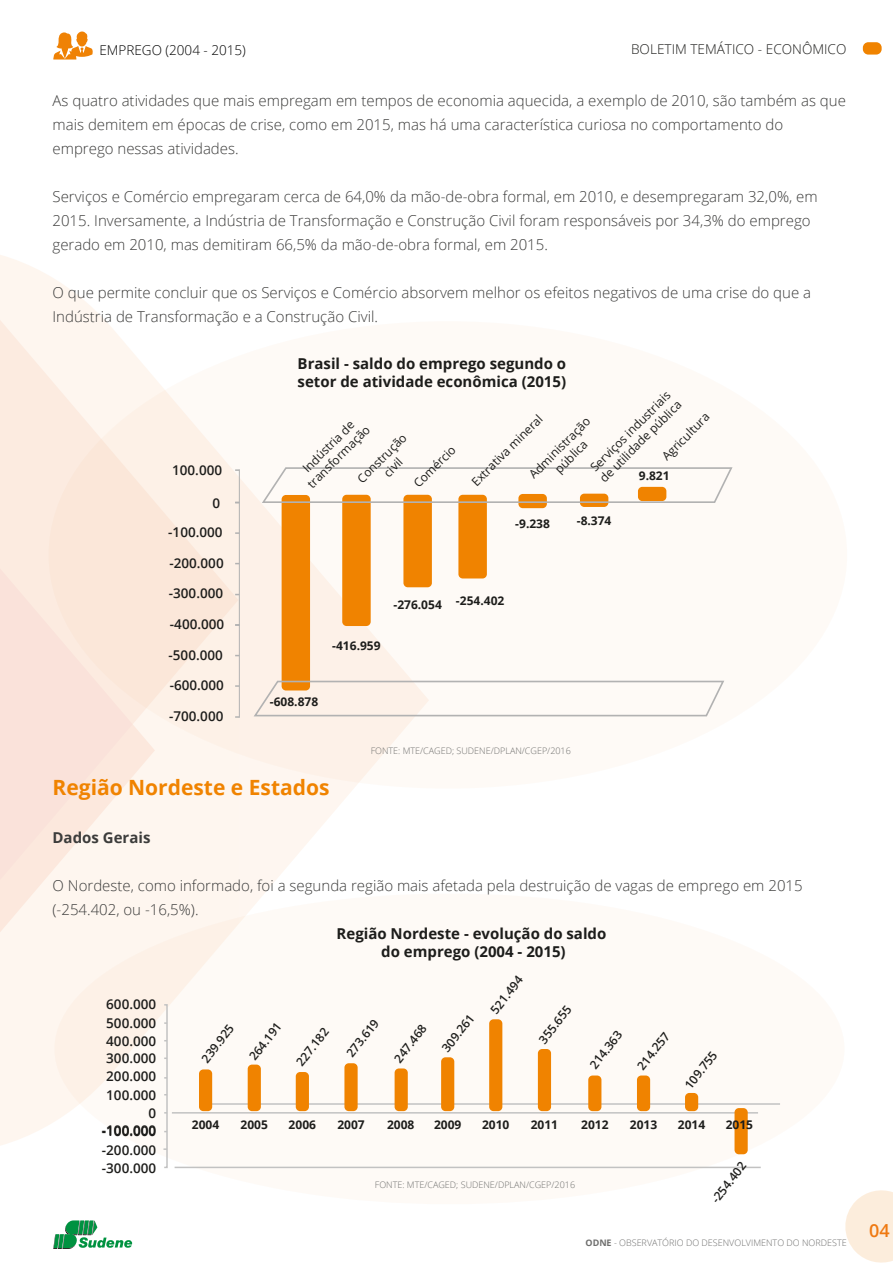
<style>
.page{position:relative;width:893px;height:1263px;background:#fff}
.page>*{position:absolute;margin:0;border:0;box-sizing:border-box;transform-origin:0 0}
.t1{font:700 21px "Open Sans";color:#f08300}
.t2{font:600 18px "Open Sans";color:#ef7911}
.t3{font:300 15px/24px "Open Sans";color:#3c3c3b}
.t4{font:700 15px/18px "Open Sans";color:#1d1d1b}
.t5{font:700 15px "Open Sans";color:#3c3c3b}
.t6{font:600 13.5px/18.3px "Open Sans";color:#1d1d1b}
.t7{font:300 13.5px "Open Sans";color:#1d1d1b}
.t8{font:300 13.5px "Open Sans";color:#000}
.t9{font:12px/14.4px "Open Sans";color:#1d1d1b;text-align:center}
.t10{font:700 12px "Open Sans";color:#1d1d1b}
.t11{font:600 12px "Open Sans";color:#1d1d1b}
.t12{font:300 9px "Open Sans";color:#70706e}
.t13{font:300 9px "Open Sans";color:#6f6f6e}
.s1{font-weight:700}
</style>
<div class="page">
<svg style="left:171px;top:789px;width:258px;height:325px;fill:#fefaf6"></svg>
<div style="left:155px;top:789px;width:83px;height:314px;background:#fef6ef"></div>
<svg style="left:0;top:255px;width:155px;height:989px;fill:#fef6ef"></svg>
<svg style="left:845px;top:1190px;width:48px;height:72px"></svg>
<div style="left:863px;top:42px;width:19px;height:13px;background:#f08300;border-radius:5px"></div>
<svg style="left:53px;top:31px;width:40px;height:29px"></svg>
<svg style="left:49px;top:321px;width:560px;height:468px;fill:#fefaf6"></svg>
<div style="left:282px;top:495px;width:28px;height:195px;background:#f08300;border-radius:4px"></div>
<div style="left:342px;top:495px;width:29px;height:131px;background:#f08300;border-radius:4px"></div>
<div style="left:403px;top:495px;width:29px;height:92px;background:#f08300;border-radius:4px"></div>
<div style="left:458px;top:495px;width:29px;height:83px;background:#f08300;border-radius:4px"></div>
<hr style="left:239px;top:624px;width:1px;height:94px;background:#b2b2b2">
<hr style="left:239px;top:469px;width:1px;height:157px;background:#b2b2b2">
<svg style="left:253px;top:680px;width:472px;height:38px"></svg>
<div style="left:518px;top:494px;width:29px;height:14px;background:#f08300;border-radius:4px"></div>
<div style="left:580px;top:494px;width:28px;height:13px;background:#f08300;border-radius:4px"></div>
<svg style="left:260px;top:466px;width:473px;height:38px"></svg>
<svg style="left:163px;top:1003px;width:5px;height:165px"></svg>
<hr style="left:172px;top:1112px;width:586px;height:1px;background:#c2c2c2">
<hr style="left:175px;top:1167px;width:586px;height:1px;background:#c2c2c2">
<hr style="left:199px;top:1103px;width:581px;height:2px;background:#c2c2c2">
<div style="left:199px;top:1069px;width:13px;height:42px;background:#f08300;border-radius:4px"></div>
<div style="left:248px;top:1064px;width:13px;height:47px;background:#f08300;border-radius:4px"></div>
<div style="left:296px;top:1072px;width:13px;height:39px;background:#f08300;border-radius:4px"></div>
<div style="left:344px;top:1063px;width:14px;height:48px;background:#f08300;border-radius:4px"></div>
<div style="left:588px;top:1075px;width:13px;height:36px;background:#f08300;border-radius:4px"></div>
<div style="left:637px;top:1075px;width:13px;height:36px;background:#f08300;border-radius:4px"></div>
<div style="left:685px;top:1093px;width:13px;height:18px;background:#f08300;border-radius:4px"></div>
<div style="left:734px;top:1108px;width:14px;height:46px;background:#f08300;border-radius:4px"></div>
<div style="left:395px;top:1068px;width:13px;height:43px;background:#f08300;border-radius:4px"></div>
<div style="left:441px;top:1057px;width:13px;height:54px;background:#f08300;border-radius:4px"></div>
<div style="left:489px;top:1019px;width:13px;height:92px;background:#f08300;border-radius:4px"></div>
<div style="left:538px;top:1049px;width:13px;height:62px;background:#f08300;border-radius:4px"></div>
<svg style="left:53px;top:1220px;width:79px;height:29px"></svg>
<p class="t8" style="left:100px;top:40px;width:148px">EMPREGO (2004 - 2015)</p>
<p class="t7" style="left:631px;top:40px;width:217px">BOLETIM TEMÁTICO - ECONÔMICO</p>
<p class="t3" style="left:53px;top:88px;width:795px">As quatro atividades que mais empregam em tempos de economia aquecida, a exemplo de 2010, são também as que mais demitem em épocas de crise, como em 2015, mas há uma característica curiosa no comportamento do emprego nessas atividades.</p>
<p class="t3" style="left:53px;top:184px;width:767px">Serviços e Comércio empregaram cerca de 64,0% da mão-de-obra formal, em 2010, e desempregaram 32,0%, em<br>2015. Inversamente, a Indústria de Transformação e Construção Civil foram responsáveis por 34,3% do emprego gerado em 2010, mas demitiram 66,5% da mão-de-obra formal, em 2015.</p>
<p class="t3" style="left:53px;top:280px;width:760px">O que permite concluir que os Serviços e Comércio absorvem melhor os efeitos negativos de uma crise do que a<br>Indústria de Transformação e a Construção Civil.</p>
<p class="t6" style="left:172px;top:461px;width:51px">100.000</p>
<p class="t6" style="left:212px;top:494px;width:9px">0</p>
<p class="t6" style="left:168px;top:523px;width:56px">-100.000</p>
<p class="t6" style="left:169px;top:553px;width:56px">-200.000</p>
<p class="t6" style="left:169px;top:584px;width:56px">-300.000</p>
<p class="t6" style="left:170px;top:615px;width:56px">-400.000</p>
<p class="t6" style="left:169px;top:646px;width:56px">-500.000</p>
<p class="t6" style="left:170px;top:676px;width:56px">-600.000</p>
<p class="t6" style="left:169px;top:707px;width:56px">-700.000</p>
<p class="t4" style="left:298px;top:354px;width:270px">Brasil - saldo do emprego segundo o setor de atividade econômica (2015)</p>
<p class="t9" style="left:294px;top:470px;width:84px;rotate:-45deg">Indústria de transformação</p>
<p class="t9" style="left:354px;top:475px;width:66px;rotate:-45deg">Construção civil</p>
<p class="t9" style="left:410px;top:480px;width:55px;rotate:-45deg">Comércio</p>
<p class="t9" style="left:586px;top:465px;width:111px;text-align:left;rotate:-45deg">Serviços industriais de utilidade pública</p>
<p class="t9" style="left:526px;top:471px;width:82px;rotate:-45deg">Administração pública</p>
<p class="t9" style="left:659px;top:453px;width:63px;rotate:-45deg">Agricultura</p>
<p class="t9" style="left:468px;top:478px;width:96px;rotate:-45deg">Extrativa mineral</p>
<p class="t10" style="left:639px;top:467px;width:32px">9.821</p>
<p class="t10" style="left:515px;top:516px;width:36px">-9.238</p>
<p class="t10" style="left:577px;top:513px;width:36px">-8.374</p>
<p class="t10" style="left:332px;top:637px;width:50px">-416.959</p>
<p class="t10" style="left:393px;top:594px;width:112px">-276.054 -254.402</p>
<p class="t10" style="left:270px;top:693px;width:50px">-608.878</p>
<p class="t12" style="left:371px;top:744px;width:202px">FONTE: MTE/CAGED; SUDENE/DPLAN/CGEP/2016</p>
<h1 class="t1" style="left:53px;top:772px;width:279px">Região Nordeste e Estados</h1>
<p class="t5" style="left:53px;top:827px;width:99px">Dados Gerais</p>
<p class="t3" style="left:53px;top:873px;width:752px">O Nordeste, como informado, foi a segunda região mais afetada pela destruição de vagas de emprego em 2015 (-254.402, ou -16,5%).</p>
<p class="t6" style="left:106px;top:995px;width:51px">600.000</p>
<p class="t6" style="left:106px;top:1014px;width:51px">500.000</p>
<p class="t6" style="left:106px;top:1031px;width:51px">400.000</p>
<p class="t6" style="left:106px;top:1049px;width:51px">300.000</p>
<p class="t6" style="left:106px;top:1067px;width:51px">200.000</p>
<p class="t6" style="left:106px;top:1085px;width:51px">100.000</p>
<p class="t6" style="left:148px;top:1103px;width:9px">0</p>
<p class="t6" style="left:102px;top:1140px;width:56px">-200.000 -300.000</p>
<p class="t6" style="left:102px;top:1121px;width:56px">-100.000</p>
<p class="t4" style="left:337px;top:924px;width:271px;text-align:center">Região Nordeste - evolução do saldo do emprego (2004 - 2015)</p>
<p class="t11" style="left:198px;top:1056px;width:46px;rotate:-52deg">239.925</p>
<p class="t11" style="left:245px;top:1053px;width:46px;rotate:-52deg">264.191</p>
<p class="t11" style="left:292px;top:1059px;width:46px;rotate:-52deg">227.182</p>
<p class="t11" style="left:342px;top:1050px;width:46px;rotate:-52deg">273.619</p>
<p class="t11" style="left:390px;top:1056px;width:46px;rotate:-52deg">247.468</p>
<p class="t11" style="left:438px;top:1045px;width:46px;rotate:-52deg">309.261</p>
<p class="t11" style="left:486px;top:1007px;width:46px;rotate:-52deg">521.494</p>
<p class="t11" style="left:535px;top:1037px;width:46px;rotate:-52deg">355.655</p>
<p class="t11" style="left:586px;top:1062px;width:46px;rotate:-52deg">214.363</p>
<p class="t11" style="left:633px;top:1063px;width:46px;rotate:-52deg">214.257</p>
<p class="t11" style="left:681px;top:1082px;width:46px;rotate:-52deg">109.755</p>
<p class="t10" style="left:192px;top:1116px;width:29px">2004</p>
<p class="t10" style="left:241px;top:1116px;width:29px">2005</p>
<p class="t10" style="left:289px;top:1116px;width:29px">2006</p>
<p class="t10" style="left:337px;top:1116px;width:29px">2007</p>
<p class="t10" style="left:387px;top:1116px;width:29px">2008</p>
<p class="t10" style="left:434px;top:1116px;width:29px">2009</p>
<p class="t10" style="left:482px;top:1116px;width:29px">2010</p>
<p class="t10" style="left:531px;top:1116px;width:29px">2011</p>
<p class="t10" style="left:581px;top:1116px;width:29px">2012</p>
<p class="t10" style="left:630px;top:1116px;width:29px">2013</p>
<p class="t10" style="left:678px;top:1116px;width:29px">2014</p>
<p class="t10" style="left:726px;top:1116px;width:29px">2015</p>
<p class="t12" style="left:375px;top:1178px;width:202px">FONTE: MTE/CAGED; SUDENE/DPLAN/CGEP/2016</p>
<p class="t11" style="left:707px;top:1196px;width:50px;rotate:-52deg">-254.402</p>
<p class="t13" style="left:585px;top:1236px;width:263px"><span class="s1">ODNE</span> - OBSERVATÓRIO DO DESENVOLVIMENTO DO NORDESTE</p>
<p class="t2" style="left:869px;top:1218px;width:22px">04</p>
</div>
